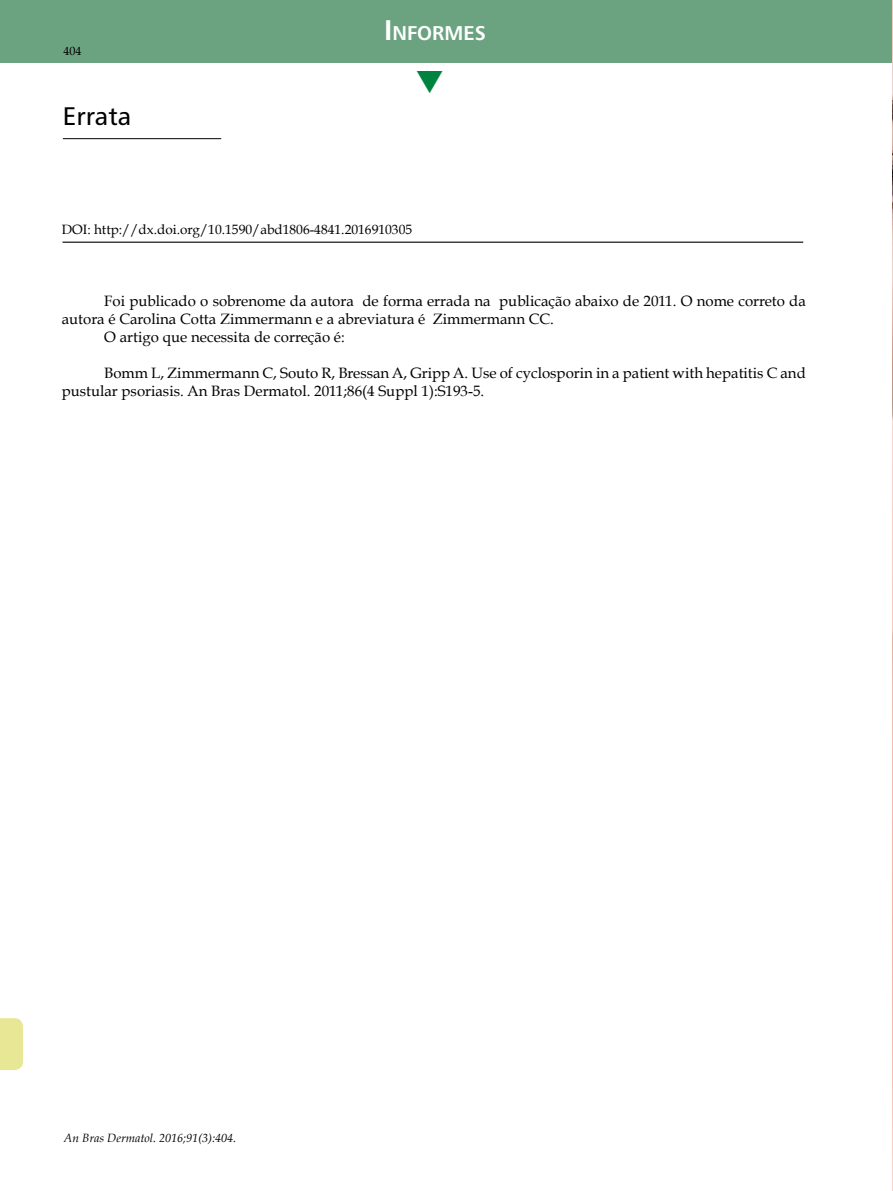
<style>
.page{position:relative;width:893px;height:1191px;background:#fff}
.page>*{position:absolute;margin:0;border:0;box-sizing:border-box;transform-origin:0 0}
.t1{font:25.5px "Humanist 777 BT Roman B";color:#000}
.t2{font:19.95px "Humanist 777 BT Bold B";color:#fff}
.t3{font:15px/18px "Book Antiqua";color:#000}
.t4{font:13.5px "Book Antiqua";color:#000}
.t5{font:italic 12px "Book Antiqua";color:#000}
.t6{font:12px "Book Antiqua";color:#000}
.s1{font-size:28.5px}
</style>
<div class="page">
<svg style="left:0;top:1018px;width:23px;height:52px"></svg>
<div style="left:0;top:0;width:893px;height:62px;background:#6ba380"></div>
<hr style="left:62px;top:242px;width:741px;height:1px;background:#000">
<hr style="left:63px;top:138px;width:158px;height:1px;background:#000">
<img style="left:892px;top:1px;width:1px;height:1189px">
<p class="t6" style="left:63px;top:44px;width:19px">404</p>
<h1 class="t1" style="left:63px;top:101px;width:70px">Errata</h1>
<h2 class="t2" style="left:384px;top:20px;width:103px"><span class="s1">I</span> NFORMES</h2>
<p class="t4" style="left:62px;top:221px;width:352px">DOI: http://dx.doi.org/10.1590/abd1806-4841.2016910305</p>
<p class="t3" style="left:104px;top:292px;width:703px">Foi publicado o sobrenome da autora de forma errada na publicação abaixo de 2011. O nome correto da</p>
<p class="t3" style="left:62px;top:310px;width:494px">autora é Carolina Cotta Zimmermann e a abreviatura é Zimmermann CC.</p>
<p class="t3" style="left:104px;top:328px;width:242px">O artigo que necessita de correção é:</p>
<p class="t3" style="left:62px;top:364px;width:746px;text-indent:43px">Bomm L, Zimmermann C, Souto R, Bressan A, Gripp A. Use of cyclosporin in a patient with hepatitis C and pustular psoriasis. An Bras Dermatol. 2011;86(4 Suppl 1):S193-5.</p>
<p class="t5" style="left:64px;top:1131px;width:174px">An Bras Dermatol. 2016;91(3):404.</p>
</div>
